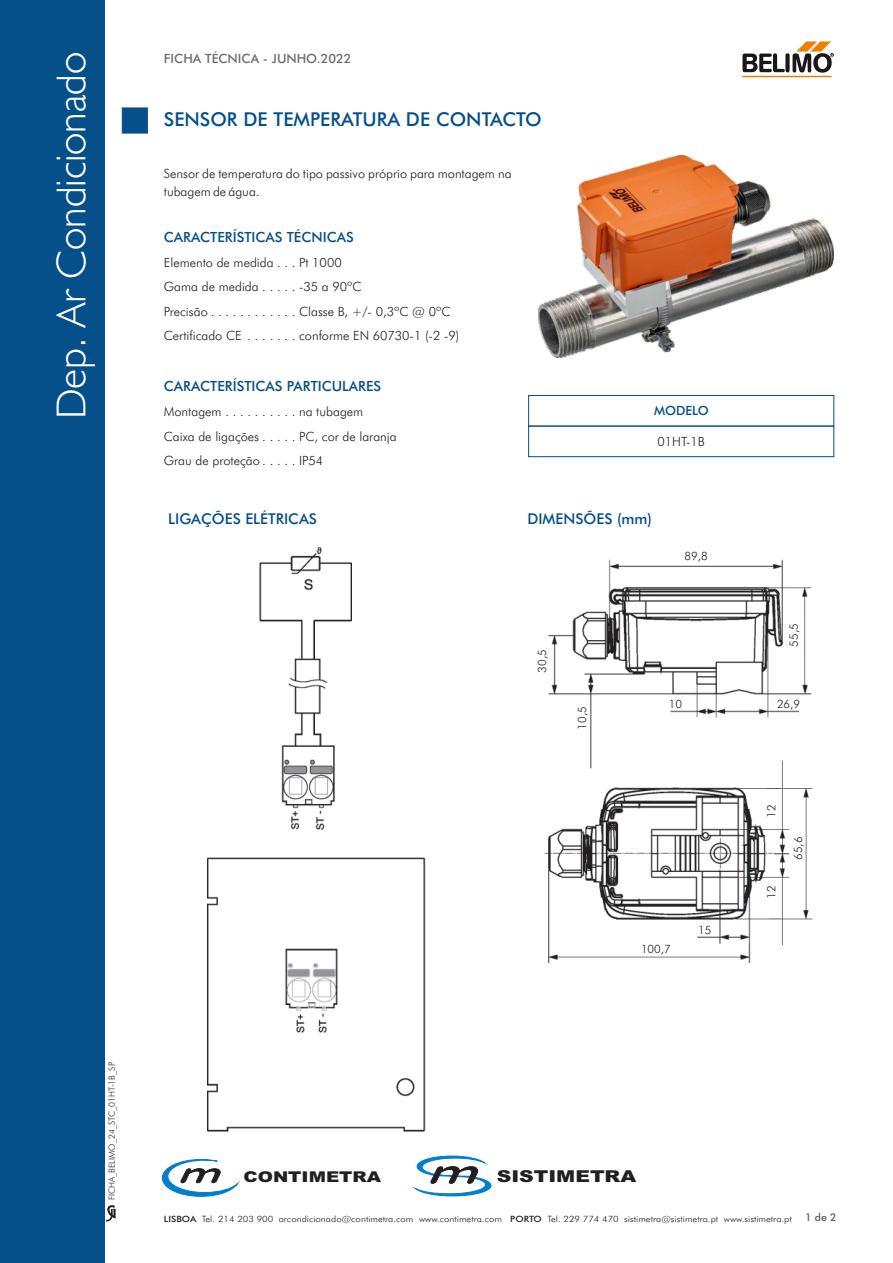
<style>
.page{position:relative;width:893px;height:1263px;background:#fff}
.page>*{position:absolute;margin:0;border:0;box-sizing:border-box;transform-origin:0 0}
.t1{font:300 42px "Humanist 521 BT";color:#fff}
.t2{font:500 19.2px "Futura BT";color:#054f8b}
.t3{font:900 16.35px "Arial";color:#231f20;scale:1.24 1}
.t4{font:500 14.85px "Futura BT";color:#054f8b}
.t5{font:900 14.85px "Arial";color:#231f20;scale:1.24 1}
.t6{font:500 14.1px "Futura BT";color:#054f8b}
.t7{font:300 12.75px/24.5px "Futura BT";color:#231f20}
.t8{font:500 12.75px "Futura BT";color:#6c6d70}
.t9{font:500 12.75px "Futura BT";color:#054f8b}
.t10{font:300 11.55px "Futura BT";color:#231f20}
.t11{font:500 10.65px "Futura BT";color:#57585a}
.t12{font:300 8.7px "Futura BT";color:#231f20;scale:1.1 1}
.t13{font:300 8.55px "Futura BT";color:#231f20}
.s1{font-weight:500}
</style>
<div class="page">
<div style="left:0;top:0;width:104px;height:1263px;background:#054f8b"></div>
<svg style="left:106px;top:1205px;width:10px;height:17px"></svg>
<svg style="left:162px;top:1159px;width:77px;height:38px"></svg>
<svg style="left:413px;top:1156px;width:78px;height:40px"></svg>
<hr style="left:742px;top:76px;width:90px;height:1px;background:#ee7f00">
<svg style="left:742px;top:41px;width:92px;height:32px"></svg>
<svg style="left:121px;top:107px;width:27px;height:27px"></svg>
<div style="left:528px;top:426px;width:306px;height:31px;border:1px solid #054f8b"></div>
<img style="left:207px;top:857px;width:219px;height:275px">
<div style="left:528px;top:395px;width:306px;height:31px;border:1px solid #054f8b"></div>
<img style="left:538px;top:155px;width:296px;height:203px">
<img style="left:259px;top:546px;width:92px;height:284px">
<img style="left:544px;top:559px;width:269px;height:403px">
<img style="left:766px;top:786px;width:15px;height:4px">
<svg style="left:770px;top:915px;width:10px;height:6px"></svg>
<svg style="left:648px;top:933px;width:50px;height:6px"></svg>
<svg style="left:799px;top:704px;width:14px;height:15px"></svg>
<svg style="left:621px;top:704px;width:50px;height:13px"></svg>
<h1 class="t1" style="left:53px;top:419px;width:369px;rotate:-90deg">Dep. Ar Condicionado</h1>
<p class="t13" style="left:108px;top:1200px;width:140px;rotate:-90deg">FICHA_BELIMO_24_STC_01HT-1B_SP</p>
<p class="t8" style="left:164px;top:53px;width:189px">FICHA TÉCNICA - JUNHO.2022</p>
<h2 class="t2" style="left:164px;top:112px;width:379px">SENSOR DE TEMPERATURA DE CONTACTO</h2>
<p class="t7" style="left:164px;top:165px;width:349px;line-height:18.3px">Sensor de temperatura do tipo passivo próprio para montagem na tubagem de água.</p>
<p class="t6" style="left:164px;top:231px;width:191px">CARACTERÍSTICAS TÉCNICAS</p>
<p class="t7" style="left:164px;top:251px;width:297px">Elemento de medida . . . Pt 1000<br>Gama de medida . . . . . -35 a 90ºC<br>Precisão . . . . . . . . . . . . Classe B, +/- 0,3ºC @ 0ºC Certificado CE . . . . . . . conforme EN 60730-1 (-2 -9)</p>
<p class="t6" style="left:164px;top:381px;width:219px">CARACTERÍSTICAS PARTICULARES</p>
<p class="t7" style="left:164px;top:401px;width:234px">Montagem . . . . . . . . . . na tubagem<br>Caixa de ligações . . . . . PC, cor de laranja<br>Grau de proteção . . . . . IP54</p>
<p class="t4" style="left:168px;top:513px;width:150px">LIGAÇÕES ELÉTRICAS</p>
<p class="t9" style="left:654px;top:406px;width:56px">MODELO</p>
<p class="t7" style="left:657px;top:430px;width:49px">01HT-1B</p>
<p class="t4" style="left:527px;top:513px;width:126px">DIMENSÕES (mm)</p>
<p class="t10" style="left:685px;top:551px;width:25px">89,8</p>
<p class="t10" style="left:537px;top:673px;width:25px;rotate:-90deg">30,5</p>
<p class="t10" style="left:577px;top:729px;width:25px;rotate:-90deg">10,5</p>
<p class="t10" style="left:789px;top:647px;width:25px;rotate:-90deg">55,5</p>
<p class="t10" style="left:669px;top:699px;width:15px">10</p>
<p class="t10" style="left:777px;top:699px;width:25px">26,9</p>
<p class="t10" style="left:641px;top:944px;width:31px">100,7</p>
<p class="t10" style="left:698px;top:925px;width:15px">15</p>
<p class="t10" style="left:767px;top:818px;width:15px;rotate:-90deg">12</p>
<p class="t10" style="left:767px;top:898px;width:15px;rotate:-90deg">12</p>
<p class="t10" style="left:793px;top:860px;width:25px;rotate:-90deg">65,6</p>
<p class="t5" style="left:243px;top:1171px;width:113px">CONTIMETRA</p>
<p class="t3" style="left:497px;top:1170px;width:114px">SISTIMETRA</p>
<p class="t12" style="left:164px;top:1215px;width:572px"><span class="s1">LISBOA</span> Tel. 214 203 900 arcondicionado@contimetra.com www.contimetra.com <span class="s1">PORTO</span> Tel. 229 774 470 sistimetra@sistimetra.pt www.sistimetra.pt</p>
<p class="t11" style="left:805px;top:1213px;width:33px">1 de 2</p>
</div>
